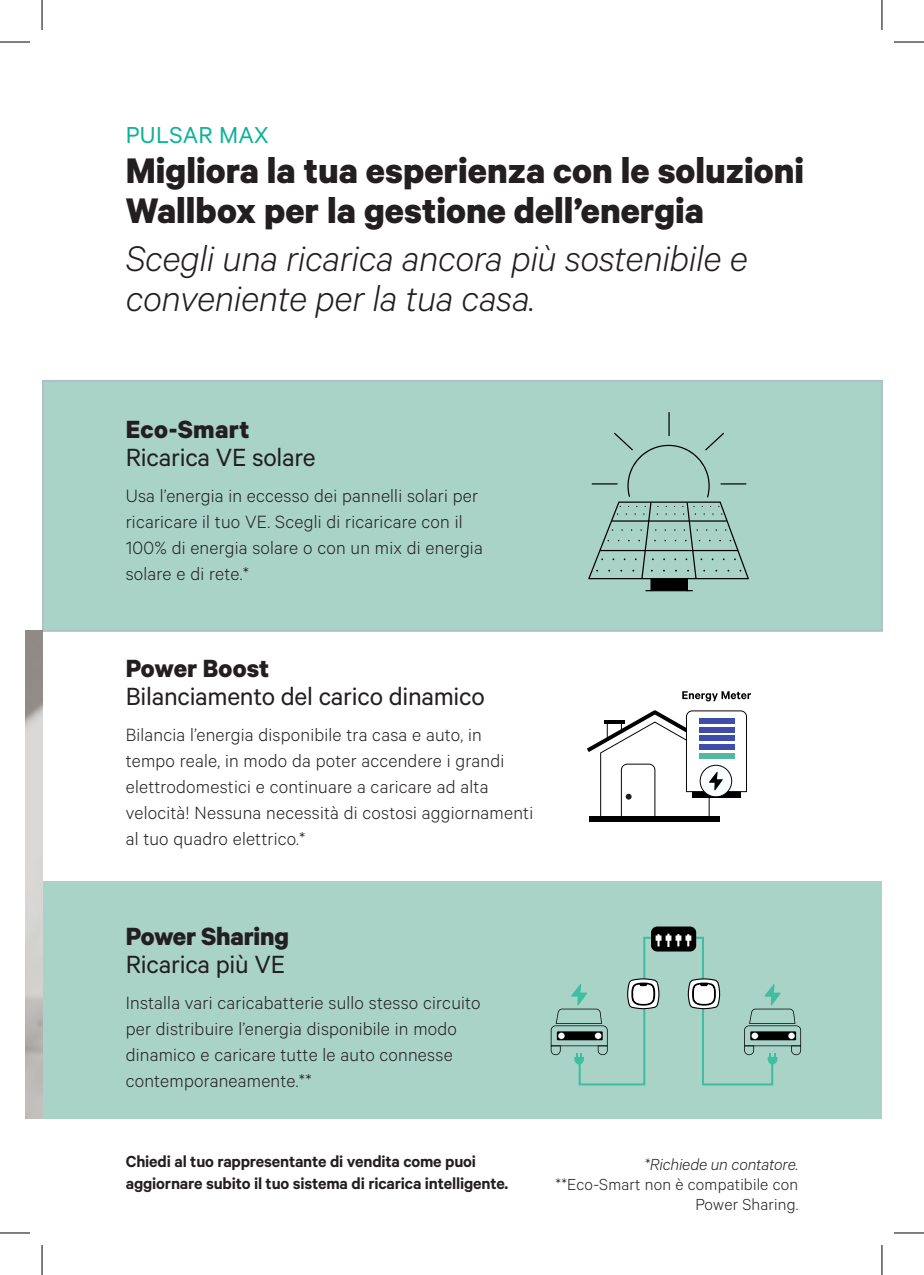
<style>
.page{position:relative;width:924px;height:1275px;background:#fff}
.page>*{position:absolute;margin:0;border:0;box-sizing:border-box;transform-origin:0 0}
.t1{font:700 40px/40px "Calibre";color:#231f20}
.t2{font:italic 300 40px/40px "Calibre";letter-spacing:-.01em;color:#231f20}
.t3{font:28px "Calibre";letter-spacing:-.01em;color:#231f20}
.t4{font:700 28px "Calibre";letter-spacing:-.01em;color:#231f20}
.t5{font:700 28px "Calibre";letter-spacing:.01em;color:#231f20}
.t6{font:26px "Calibre";letter-spacing:.01em;color:#0db397}
.t7{font:300 20px/26px "Calibre";letter-spacing:.01em;color:#231f20}
.t8{font:600 18px "Calibre";letter-spacing:-.01em;color:#231f20}
.t9{font:300 18px/20px "Calibre";letter-spacing:.01em;color:#231f20;text-align:right}
.t10{font:italic 300 18px "Calibre";letter-spacing:-.01em;color:#231f20}
</style>
<div class="page">
<div style="left:42px;top:380px;width:840px;height:252px;background:#aad3c8;border:2px solid #b1bfc9"></div>
<div style="left:43px;top:880px;width:838px;height:238px;background:#aad3c8"></div>
<svg style="left:588px;top:412px;width:160px;height:179px"></svg>
<div style="left:589px;top:816px;width:130px;height:6px;background:#000"></div>
<svg style="left:682px;top:691px;width:68px;height:10px"></svg>
<svg style="left:587px;top:710px;width:159px;height:108px"></svg>
<div style="left:650px;top:926px;width:45px;height:25px;background:#000001;border-radius:6px"></div>
<svg style="left:550px;top:933px;width:250px;height:153px"></svg>
<hr style="left:0;top:42px;width:30px;height:1px;background:#000">
<hr style="left:893px;top:42px;width:30px;height:1px;background:#000">
<hr style="left:0;top:1232px;width:30px;height:1px;background:#000">
<hr style="left:893px;top:1232px;width:30px;height:1px;background:#000">
<hr style="left:42px;top:0;width:1px;height:30px;background:#000">
<hr style="left:42px;top:1245px;width:1px;height:30px;background:#000">
<hr style="left:881px;top:0;width:1px;height:30px;background:#000">
<hr style="left:881px;top:1245px;width:1px;height:30px;background:#000">
<p class="t6" style="left:126px;top:120px;width:144px">PULSAR MAX</p>
<p class="t1" style="left:126px;top:149px;width:679px">Migliora la tua esperienza con le soluzioni<br>Wallbox per la gestione dell’energia</p>
<p class="t2" style="left:126px;top:237px;width:623px">Scegli una ricarica ancora più sostenibile e conveniente per la tua casa.</p>
<p class="t5" style="left:126px;top:412px;width:125px">Eco-Smart</p>
<p class="t3" style="left:126px;top:440px;width:191px">Ricarica VE solare</p>
<p class="t7" style="left:126px;top:481px;width:358px">Usa l’energia in eccesso dei pannelli solari per ricaricare il tuo VE. Scegli di ricaricare con il 100% di energia solare o con un mix di energia solare e di rete.*</p>
<p class="t4" style="left:126px;top:651px;width:145px">Power Boost</p>
<p class="t3" style="left:126px;top:680px;width:360px">Bilanciamento del carico dinamico</p>
<p class="t7" style="left:126px;top:721px;width:409px">Bilancia l’energia disponibile tra casa e auto, in tempo reale, in modo da poter accendere i grandi elettrodomestici e continuare a caricare ad alta velocità! Nessuna necessità di costosi aggiornamenti al tuo quadro elettrico.*</p>
<p class="t4" style="left:126px;top:918px;width:165px">Power Sharing</p>
<p class="t3" style="left:126px;top:947px;width:161px">Ricarica più VE</p>
<p class="t7" style="left:126px;top:988px;width:356px">Installa vari caricabatterie sullo stesso circuito per distribuire l’energia disponibile in modo dinamico e caricare tutte le auto connesse contemporaneamente.**</p>
<p class="t8" style="left:126px;top:1150px;width:351px">Chiedi al tuo rappresentante di vendita come puoi</p>
<p class="t8" style="left:126px;top:1172px;width:384px">aggiornare subito il tuo sistema di ricarica intelligente.</p>
<p class="t10" style="left:644px;top:1154px;width:155px">*Richiede un contatore.</p>
<p class="t9" style="left:555px;top:1174px;width:244px">**Eco-Smart non è compatibile con<br>Power Sharing.</p>
</div>
